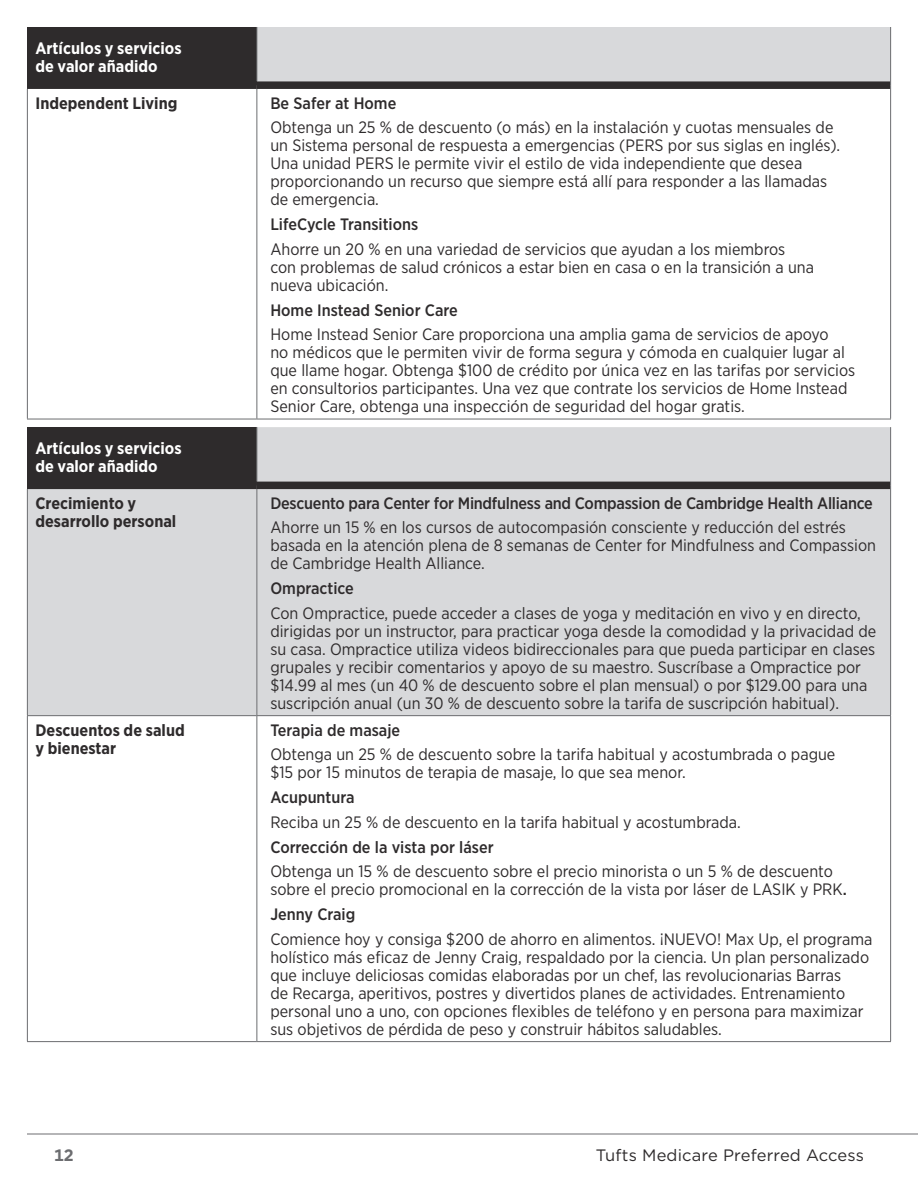
<style>
.page{position:relative;width:918px;height:1188px;background:#fff}
.page>*{position:absolute;margin:0;border:0;box-sizing:border-box;transform-origin:0 0}
.Table_Body{font:16.5px/18px "Gotham Narrow";color:#2e2b2c}
.Table_Body-2{font:500 16.5px "Gotham Narrow";letter-spacing:-.005em;color:#2e2b2c}
.Table_Row_Header{font:700 16.5px/18px "Gotham Narrow";color:#2e2b2c}
.Table_Title{font:700 16.5px/18px "Gotham Narrow";color:#fff}
.t1{font:16.5px "Gotham";letter-spacing:.01em;color:#2e2b2c}
.t2{font:700 16.5px "Gotham";color:#6c6d70}
.s1{font-weight:500}
</style>
<div class="page">
<hr style="left:27px;top:1134px;width:891px;height:1px;background:#6c6d70">
<svg style="left:27px;top:427px;width:863px;height:288px;background:#c1c2c4"></svg>
<div style="left:257px;top:485px;width:634px;height:231px;background:#d8d9db"></div>
<hr style="left:256px;top:427px;width:1px;height:55px;background:#6c6d70">
<div style="left:257px;top:482px;width:633px;height:7px;background:#2e2b2c"></div>
<hr style="left:27px;top:489px;width:1px;height:226px;background:#6c6d70">
<hr style="left:256px;top:489px;width:1px;height:226px;background:#6c6d70">
<hr style="left:890px;top:485px;width:1px;height:230px;background:#6c6d70">
<hr style="left:27px;top:715px;width:230px;height:1px;background:#6c6d70">
<hr style="left:27px;top:716px;width:1px;height:325px;background:#6c6d70">
<hr style="left:257px;top:715px;width:634px;height:1px;background:#6c6d70">
<hr style="left:256px;top:716px;width:1px;height:325px;background:#6c6d70">
<hr style="left:890px;top:716px;width:1px;height:325px;background:#6c6d70">
<hr style="left:27px;top:1041px;width:230px;height:1px;background:#6c6d70">
<hr style="left:257px;top:1041px;width:634px;height:1px;background:#6c6d70">
<hr style="left:890px;top:427px;width:1px;height:58px;background:#6c6d70">
<div style="left:27px;top:482px;width:230px;height:7px;background:#2e2b2c"></div>
<div style="left:27px;top:27px;width:230px;height:58px;background:#2e2b2c"></div>
<div style="left:257px;top:27px;width:634px;height:58px;background:#d8d9db"></div>
<svg style="left:28px;top:89px;width:862px;height:330px"></svg>
<hr style="left:256px;top:27px;width:1px;height:54px;background:#6c6d70">
<div style="left:257px;top:81px;width:633px;height:8px;background:#2e2b2c"></div>
<hr style="left:27px;top:89px;width:1px;height:330px;background:#6c6d70">
<hr style="left:256px;top:89px;width:1px;height:330px;background:#6c6d70">
<hr style="left:890px;top:85px;width:1px;height:334px;background:#6c6d70">
<hr style="left:27px;top:419px;width:230px;height:1px;background:#6c6d70">
<hr style="left:257px;top:419px;width:634px;height:1px;background:#6c6d70">
<hr style="left:890px;top:27px;width:1px;height:58px;background:#6c6d70">
<div style="left:27px;top:81px;width:230px;height:8px;background:#2e2b2c"></div>
<p class="Table_Title" style="left:35px;top:39px;width:148px">Artículos y servicios de valor añadido</p>
<p class="Table_Row_Header" style="left:35px;top:94px;width:143px">Independent Living</p>
<p class="Table_Body-2" style="left:270px;top:92px;width:127px">Be Safer at Home</p>
<p class="Table_Body" style="left:270px;top:118px;width:571px">Obtenga un 25 % de descuento (o más) en la instalación y cuotas mensuales de un Sistema personal de respuesta a emergencias (PERS por sus siglas en inglés).<br>Una unidad PERS le permite vivir el estilo de vida independiente que desea proporcionando un recurso que siempre está allí para responder a las llamadas de emergencia.</p>
<p class="Table_Body-2" style="left:270px;top:214px;width:149px">LifeCycle Transitions</p>
<p class="Table_Body" style="left:270px;top:240px;width:545px">Ahorre un 20 % en una variedad de servicios que ayudan a los miembros con problemas de salud crónicos a estar bien en casa o en la transición a una nueva ubicación.</p>
<p class="Table_Body-2" style="left:270px;top:299px;width:189px">Home Instead Senior Care</p>
<p class="Table_Body" style="left:270px;top:325px;width:586px">Home Instead Senior Care proporciona una amplia gama de servicios de apoyo<br>no médicos que le permiten vivir de forma segura y cómoda en cualquier lugar al que llame hogar. Obtenga $100 de crédito por única vez en las tarifas por servicios en consultorios participantes. Una vez que contrate los servicios de Home Instead Senior Care, obtenga una inspección de seguridad del hogar gratis.</p>
<p class="Table_Title" style="left:35px;top:439px;width:148px">Artículos y servicios de valor añadido</p>
<p class="Table_Row_Header" style="left:35px;top:494px;width:142px">Crecimiento y desarrollo personal</p>
<p class="Table_Body-2" style="left:270px;top:492px;width:604px">Descuento para Center for Mindfulness and Compassion de Cambridge Health Alliance</p>
<p class="Table_Body" style="left:270px;top:518px;width:607px">Ahorre un 15 % en los cursos de autocompasión consciente y reducción del estrés basada en la atención plena de 8 semanas de Center for Mindfulness and Compassion de Cambridge Health Alliance.</p>
<p class="Table_Body-2" style="left:270px;top:578px;width:85px">Ompractice</p>
<p class="Table_Body" style="left:270px;top:604px;width:607px">Con Ompractice, puede acceder a clases de yoga y meditación en vivo y en directo, dirigidas por un instructor, para practicar yoga desde la comodidad y la privacidad de su casa. Ompractice utiliza videos bidireccionales para que pueda participar en clases grupales y recibir comentarios y apoyo de su maestro. Suscríbase a Ompractice por $14.99 al mes (un 40 % de descuento sobre el plan mensual) o por $129.00 para una suscripción anual (un 30 % de descuento sobre la tarifa de suscripción habitual).</p>
<p class="Table_Row_Header" style="left:35px;top:721px;width:151px">Descuentos de salud y bienestar</p>
<p class="Table_Body-2" style="left:270px;top:719px;width:131px">Terapia de masaje</p>
<p class="Table_Body" style="left:270px;top:745px;width:567px">Obtenga un 25 % de descuento sobre la tarifa habitual y acostumbrada o pague $15 por 15 minutos de terapia de masaje, lo que sea menor.</p>
<p class="Table_Body-2" style="left:270px;top:787px;width:86px">Acupuntura</p>
<p class="Table_Body" style="left:270px;top:813px;width:472px">Reciba un 25 % de descuento en la tarifa habitual y acostumbrada.</p>
<p class="Table_Body-2" style="left:270px;top:836px;width:225px">Corrección de la vista por láser</p>
<p class="Table_Body" style="left:270px;top:862px;width:578px">Obtenga un 15 % de descuento sobre el precio minorista o un 5 % de descuento sobre el precio promocional en la corrección de la vista por láser de LASIK y PRK<span class="s1">.</span></p>
<p class="Table_Body-2" style="left:270px;top:904px;width:87px">Jenny Craig</p>
<p class="Table_Body" style="left:270px;top:930px;width:604px">Comience hoy y consiga $200 de ahorro en alimentos. ¡NUEVO! Max Up, el programa holístico más eficaz de Jenny Craig, respaldado por la ciencia. Un plan personalizado que incluye deliciosas comidas elaboradas por un chef, las revolucionarias Barras<br>de Recarga, aperitivos, postres y divertidos planes de actividades. Entrenamiento personal uno a uno, con opciones flexibles de teléfono y en persona para maximizar sus objetivos de pérdida de peso y construir hábitos saludables.</p>
<p class="t2" style="left:54px;top:1144px;width:21px">12</p>
<p class="t1" style="left:596px;top:1144px;width:270px">Tufts Medicare Preferred Access</p>
</div>
